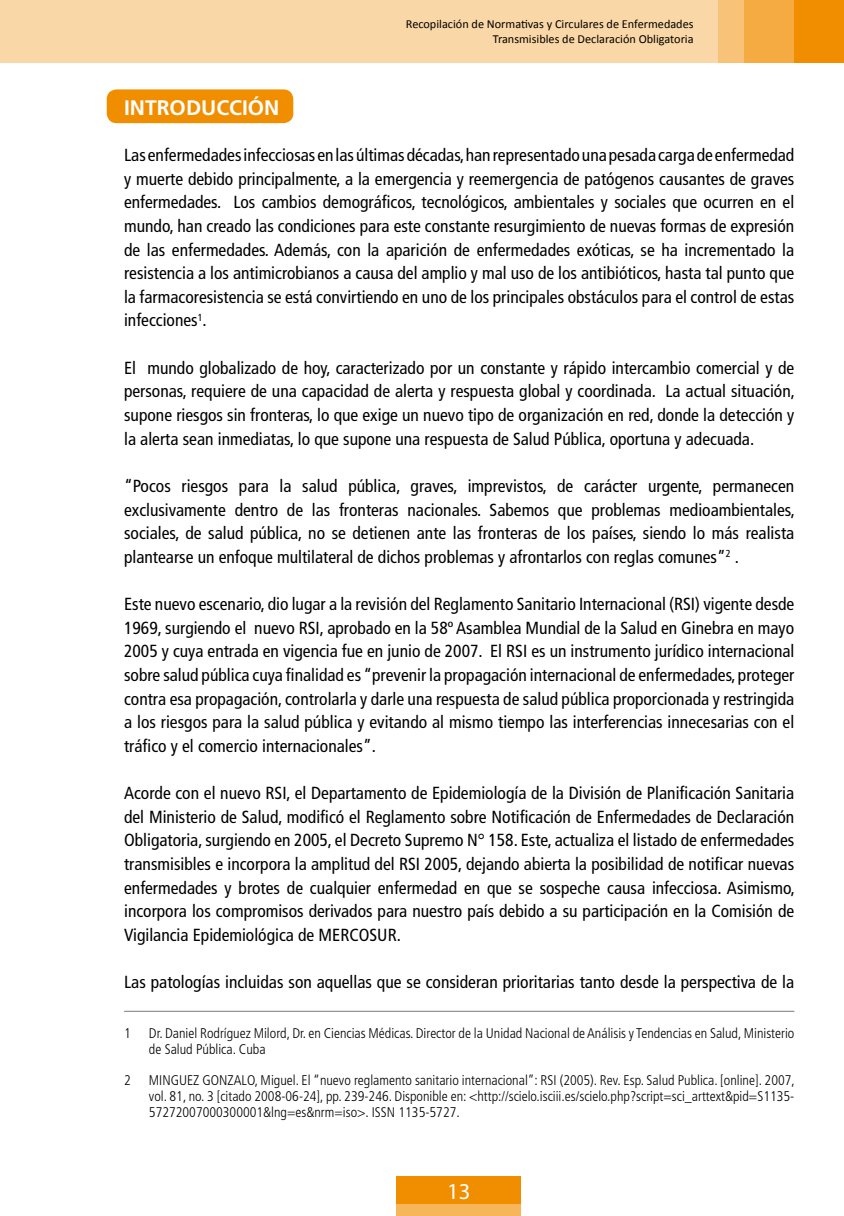
<style>
.page{position:relative;width:844px;height:1216px;background:#fff}
.page>*{position:absolute;margin:0;border:0;box-sizing:border-box;transform-origin:0 0}
.t1{font:22.75px "Myriad Pro";color:#fff}
.t2{font:700 21px "Frutiger";color:#fff}
.t3{font:condensed 17.5px/23.6px "Frutiger";color:#000;text-align:justify}
.t4{font:300 condensed 14px/15.8px "Frutiger";color:#000}
.t5{font:12.25px/14.7px "Calibri";color:#000;text-align:right}
</style>
<div class="page">
<div style="left:0;top:0;width:843px;height:63px;background:#fad7a6"></div>
<div style="left:743px;top:0;width:51px;height:63px;background:#f5ab42"></div>
<div style="left:718px;top:0;width:25px;height:63px;background:#f8c378"></div>
<div style="left:794px;top:0;width:49px;height:63px;background:#f18e00"></div>
<div style="left:397px;top:1175px;width:124px;height:29px;background:#f18e00"></div>
<div style="left:397px;top:1204px;width:124px;height:11px;background:#f6b659"></div>
<div style="left:107px;top:89px;width:186px;height:34px;background:#f18e00;border-radius:10px"></div>
<hr style="left:124px;top:1010px;width:670px;height:1px;background:#797a7c">
<p class="t5" style="left:406px;top:17px;width:289px">Recopilación de Normativas y Circulares de Enfermedades<br>Transmisibles de Declaración Obligatoria</p>
<p class="t2" style="left:124px;top:95px;width:157px">INTRODUCCIÓN</p>
<p class="t3" style="left:124px;top:143px;width:671px">Las enfermedades infecciosas en las últimas décadas, han representado una pesada carga de enfermedad y muerte debido principalmente, a la emergencia y reemergencia de patógenos causantes de graves enfermedades. Los cambios demográficos, tecnológicos, ambientales y sociales que ocurren en el mundo, han creado las condiciones para este constante resurgimiento de nuevas formas de expresión de las enfermedades. Además, con la aparición de enfermedades exóticas, se ha incrementado la resistencia a los antimicrobianos a causa del amplio y mal uso de los antibióticos, hasta tal punto que la farmacoresistencia se está convirtiendo en uno de los principales obstáculos para el control de estas infecciones<sup>1</sup>.</p>
<p class="t3" style="left:124px;top:356px;width:672px">El mundo globalizado de hoy, caracterizado por un constante y rápido intercambio comercial y de personas, requiere de una capacidad de alerta y respuesta global y coordinada. La actual situación, supone riesgos sin fronteras, lo que exige un nuevo tipo de organización en red, donde la detección y la alerta sean inmediatas, lo que supone una respuesta de Salud Pública, oportuna y adecuada.</p>
<p class="t3" style="left:124px;top:474px;width:672px">“Pocos riesgos para la salud pública, graves, imprevistos, de carácter urgente, permanecen exclusivamente dentro de las fronteras nacionales. Sabemos que problemas medioambientales, sociales, de salud pública, no se detienen ante las fronteras de los países, siendo lo más realista plantearse un enfoque multilateral de dichos problemas y afrontarlos con reglas comunes”<sup>2</sup> .</p>
<p class="t3" style="left:124px;top:592px;width:671px">Este nuevo escenario, dio lugar a la revisión del Reglamento Sanitario Internacional (RSI) vigente desde 1969, surgiendo el nuevo RSI, aprobado en la 58º Asamblea Mundial de la Salud en Ginebra en mayo 2005 y cuya entrada en vigencia fue en junio de 2007. El RSI es un instrumento jurídico internacional sobre salud pública cuya finalidad es “prevenir la propagación internacional de enfermedades, proteger contra esa propagación, controlarla y darle una respuesta de salud pública proporcionada y restringida a los riesgos para la salud pública y evitando al mismo tiempo las interferencias innecesarias con el tráfico y el comercio internacionales”.</p>
<p class="t3" style="left:124px;top:781px;width:672px">Acorde con el nuevo RSI, el Departamento de Epidemiología de la División de Planificación Sanitaria del Ministerio de Salud, modificó el Reglamento sobre Notificación de Enfermedades de Declaración Obligatoria, surgiendo en 2005, el Decreto Supremo N° 158. Este, actualiza el listado de enfermedades transmisibles e incorpora la amplitud del RSI 2005, dejando abierta la posibilidad de notificar nuevas enfermedades y brotes de cualquier enfermedad en que se sospeche causa infecciosa. Asimismo, incorpora los compromisos derivados para nuestro país debido a su participación en la Comisión de Vigilancia Epidemiológica de MERCOSUR.</p>
<p class="t3" style="left:124px;top:970px;width:671px">Las patologías incluidas son aquellas que se consideran prioritarias tanto desde la perspectiva de la</p>
<p class="t4" style="left:124px;top:1025px;width:8px">1</p>
<p class="t4" style="left:149px;top:1025px;width:646px">Dr. Daniel Rodríguez Milord, Dr. en Ciencias Médicas. Director de la Unidad Nacional de Análisis y Tendencias en Salud, Ministerio de Salud Pública. Cuba</p>
<p class="t4" style="left:124px;top:1072px;width:8px">2</p>
<p class="t4" style="left:149px;top:1072px;width:647px;text-align:justify">MINGUEZ GONZALO, Miguel. El “nuevo reglamento sanitario internacional”: RSI (2005). Rev. Esp. Salud Publica. [online]. 2007, vol. 81, no. 3 [citado 2008-06-24], pp. 239-246. Disponible en: &lt;http://scielo.isciii.es/scielo.php?script=sci_arttext&amp;pid=S1135- 57272007000300001&amp;lng=es&amp;nrm=iso&gt;. ISSN 1135-5727.</p>
<h1 class="t1" style="left:447px;top:1177px;width:25px">13</h1>
</div>
